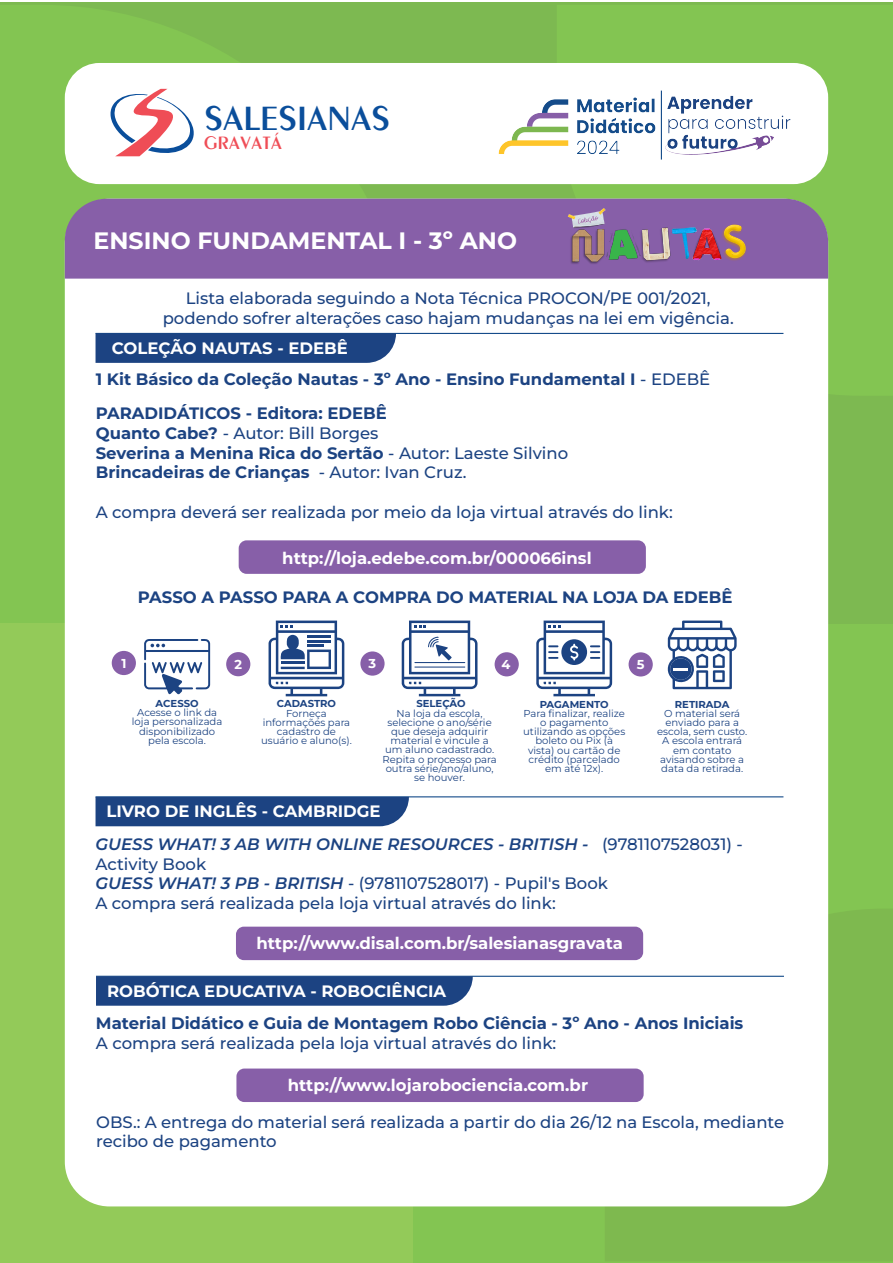
<style>
.page{position:relative;width:893px;height:1263px;background:#fff}
.page>*{position:absolute;margin:0;border:0;box-sizing:border-box;transform-origin:0 0}
.t1{font:36.3px "Penguin Plain";color:#0a4e9b}
.t2{font:700 23.7px "Montserrat";color:#fff}
.t3{font:19.35px "Penguin Plain";letter-spacing:.03em;color:#ef4d56}
.t4{font:500 16.5px/19.8px "Montserrat";color:#1c4382}
.t5{font:700 16.5px/19.8px "Montserrat";color:#1c4382}
.t6{font:700 16.5px "Montserrat";color:#fff}
.t7{font:700 12.9px "Montserrat";color:#fff}
.t8{font:10.05px/9.1px "Montserrat";color:#1c4382;text-align:center}
.t9{font:700 10.05px "Montserrat";color:#1c4382}
.s1{font-weight:500}
.s2{font-weight:600;font-style:italic}
</style>
<div class="page">
<div style="left:0;top:5px;width:892px;height:1258px;background:#83c552"></div>
<div style="left:0;top:2px;width:893px;height:621px;background:#7db951"></div>
<div style="left:557px;top:5px;width:336px;height:391px;background:#83c552"></div>
<div style="left:605px;top:908px;width:288px;height:353px;background:#7eb94f"></div>
<svg style="left:0;top:5px;width:412px;height:618px;fill:#83c552"></svg>
<div style="left:0;top:623px;width:412px;height:640px;background:#93ca59"></div>
<div style="left:65px;top:199px;width:763px;height:1007px;background:#fff;border-radius:45px"></div>
<div style="left:65px;top:63px;width:763px;height:121px;background:#fff;border-radius:35px"></div>
<img style="left:666px;top:95px;width:125px;height:60px">
<img style="left:498px;top:90px;width:168px;height:70px">
<hr style="left:661px;top:91px;width:1px;height:69px;background:#154c8a">
<svg style="left:110px;top:88px;width:84px;height:68px"></svg>
<div style="left:65px;top:199px;width:763px;height:80px;background:#875fa8"></div>
<div style="left:239px;top:540px;width:407px;height:34px;background:#875fa8;border-radius:8px"></div>
<hr style="left:96px;top:333px;width:687px;height:1px;background:#154c8a">
<div style="left:236px;top:927px;width:407px;height:33px;background:#875fa8;border-radius:8px"></div>
<hr style="left:96px;top:796px;width:687px;height:1px;background:#154c8a">
<div style="left:112px;top:651px;width:24px;height:24px;background:#875fa8;border-radius:50%"></div>
<div style="left:226px;top:652px;width:24px;height:24px;background:#875fa8;border-radius:50%"></div>
<div style="left:360px;top:651px;width:25px;height:25px;background:#875fa8;border-radius:50%"></div>
<div style="left:495px;top:652px;width:24px;height:24px;background:#875fa8;border-radius:50%"></div>
<div style="left:629px;top:652px;width:24px;height:24px;background:#875fa8;border-radius:50%"></div>
<svg style="left:144px;top:639px;width:66px;height:56px"></svg>
<svg style="left:269px;top:620px;width:75px;height:76px"></svg>
<svg style="left:536px;top:620px;width:76px;height:76px"></svg>
<svg style="left:667px;top:620px;width:70px;height:69px"></svg>
<svg style="left:402px;top:620px;width:76px;height:76px"></svg>
<div style="left:96px;top:334px;width:300px;height:29px;background:#1c4382"></div>
<div style="left:96px;top:797px;width:313px;height:29px;background:#1c4382"></div>
<div style="left:236px;top:1068px;width:408px;height:34px;background:#875fa8;border-radius:8px"></div>
<hr style="left:96px;top:976px;width:688px;height:1px;background:#154c8a">
<svg style="left:96px;top:976px;width:377px;height:30px;background:#224885"></svg>
<img style="left:557px;top:203px;width:199px;height:72px">
<h1 class="t1" style="left:204px;top:97px;width:187px">SALESIANAS</h1>
<p class="t3" style="left:204px;top:132px;width:79px">GRAVATÁ</p>
<h2 class="t2" style="left:94px;top:225px;width:425px">ENSINO FUNDAMENTAL I - 3º ANO</h2>
<p class="t4" style="left:163px;top:288px;width:572px;text-align:center">Lista elaborada seguindo a Nota Técnica PROCON/PE 001/2021, podendo sofrer alterações caso hajam mudanças na lei em vigência.</p>
<p class="t6" style="left:112px;top:337px;width:238px">COLEÇÃO NAUTAS - EDEBÊ</p>
<p class="t5" style="left:96px;top:362px;width:616px;line-height:33.6px">1 Kit Básico da Coleção Nautas - 3º Ano - Ensino Fundamental I <span class="s1">- EDEBÊ<br></span>PARADIDÁTICOS - Editora: EDEBÊ</p>
<p class="t5" style="left:96px;top:423px;width:474px">Quanto Cabe? <span class="s1">- Autor: Bill Borges<br></span>Severina a Menina Rica do Sertão <span class="s1">- Autor: Laeste Silvino<br></span>Brincadeiras de Crianças <span class="s1">- Autor: Ivan Cruz.</span></p>
<p class="t4" style="left:96px;top:502px;width:579px">A compra deverá ser realizada por meio da loja virtual através do link:</p>
<p class="t6" style="left:282px;top:547px;width:311px">http://loja.edebe.com.br/000066insl</p>
<p class="t5" style="left:138px;top:586px;width:596px">PASSO A PASSO PARA A COMPRA DO MATERIAL NA LOJA DA EDEBÊ</p>
<p class="t7" style="left:121px;top:655px;width:7px">1</p>
<p class="t7" style="left:234px;top:656px;width:9px">2</p>
<p class="t7" style="left:369px;top:655px;width:9px">3</p>
<p class="t7" style="left:501px;top:656px;width:10px">4</p>
<p class="t7" style="left:637px;top:656px;width:9px">5</p>
<p class="t9" style="left:156px;top:697px;width:45px">ACESSO</p>
<p class="t8" style="left:132px;top:708px;width:92px">Acesse o link da loja personalizada disponibilizado pela escola.</p>
<p class="t9" style="left:416px;top:697px;width:51px">SELEÇÃO</p>
<p class="t8" style="left:383px;top:708px;width:116px">Na loja da escola, selecione o ano/série que deseja adquirir material e vincule a um aluno cadastrado.<br>Repita o processo para outra série/ano/aluno, se houver.</p>
<p class="t9" style="left:277px;top:697px;width:61px">CADASTRO</p>
<p class="t8" style="left:261px;top:708px;width:92px">Forneça informações para cadastro de usuário e aluno(s).</p>
<p class="t9" style="left:540px;top:697px;width:71px">PAGAMENTO</p>
<p class="t8" style="left:523px;top:708px;width:104px">Para finalizar, realize o pagamento utilizando as opções boleto ou Pix (à vista) ou cartão de crédito (parcelado em até 12x).</p>
<p class="t6" style="left:107px;top:800px;width:276px">LIVRO DE INGLÊS - CAMBRIDGE</p>
<p class="t9" style="left:675px;top:697px;width:56px">RETIRADA</p>
<p class="t8" style="left:657px;top:708px;width:92px">O material será enviado para a escola, sem custo.<br>A escola entrará em contato avisando sobre a data da retirada.</p>
<p class="t4" style="left:95px;top:834px;width:649px"><span class="s2">GUESS WHAT! 3 AB WITH ONLINE RESOURCES - BRITISH -</span> (9781107528031) - Activity Book<br><span class="s2">GUESS WHAT! 3 PB - BRITISH</span> - (9781107528017) - Pupil's Book<br>A compra será realizada pela loja virtual através do link:</p>
<p class="t6" style="left:257px;top:932px;width:368px">http://www.disal.com.br/salesianasgravata</p>
<p class="t6" style="left:107px;top:980px;width:341px">ROBÓTICA EDUCATIVA - ROBOCIÊNCIA</p>
<p class="t5" style="left:96px;top:1013px;width:649px">Material Didático e Guia de Montagem Robo Ciência - 3º Ano - Anos Iniciais</p>
<p class="t4" style="left:96px;top:1033px;width:462px">A compra será realizada pela loja virtual através do link:</p>
<p class="t6" style="left:288px;top:1074px;width:302px">http://www.lojarobociencia.com.br</p>
<p class="t4" style="left:96px;top:1111px;width:690px">OBS.: A entrega do material será realizada a partir do dia 26/12 na Escola, mediante recibo de pagamento</p>
</div>
